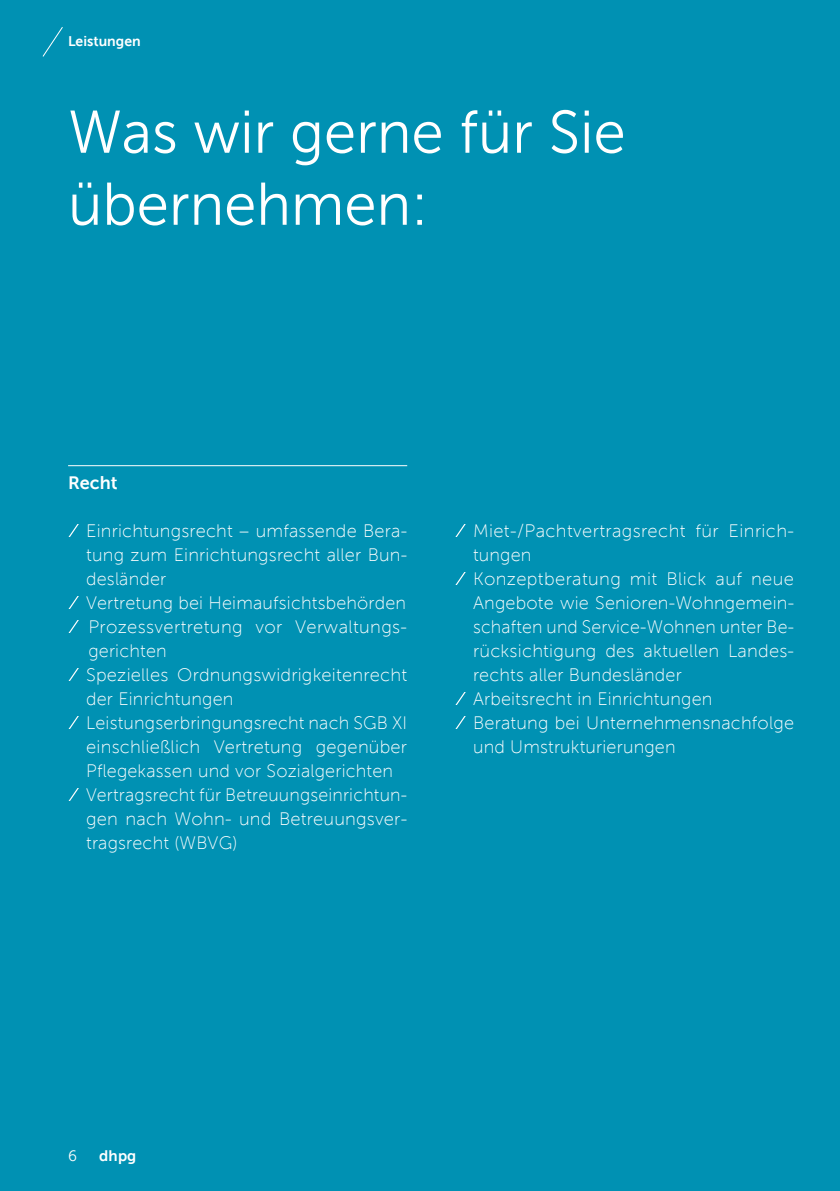
<style>
.page{position:relative;width:840px;height:1191px;background:#fff}
.page>*{position:absolute;margin:0;border:0;box-sizing:border-box;transform-origin:0 0}
.t1{font:700 60px/72px "Museofordhpg";color:#fff}
.t2{font:18px/24px "Museofordhpg";letter-spacing:.01em;color:#fff}
.t3{font:800 18px "Museofordhpg";color:#fff}
.t4{font:800 15px "Museofordhpg";color:#fff}
.t5{font:700 15px "Museofordhpg";color:#fff}
.t6{font:800 14px "Museofordhpg";color:#fff}
</style>
<div class="page">
<div style="left:0;top:0;width:839px;height:1191px;background:#0091b3"></div>
<hr style="left:68px;top:465px;width:339px;height:1px;background:#fff">
<svg style="left:68px;top:524px;width:11px;height:13px"></svg>
<svg style="left:68px;top:596px;width:11px;height:13px"></svg>
<svg style="left:68px;top:620px;width:11px;height:13px"></svg>
<svg style="left:68px;top:668px;width:11px;height:13px"></svg>
<svg style="left:68px;top:716px;width:11px;height:13px"></svg>
<svg style="left:68px;top:788px;width:11px;height:13px"></svg>
<svg style="left:455px;top:524px;width:10px;height:13px"></svg>
<svg style="left:455px;top:572px;width:10px;height:13px"></svg>
<svg style="left:455px;top:692px;width:10px;height:13px"></svg>
<svg style="left:455px;top:716px;width:10px;height:13px"></svg>
<svg style="left:42px;top:27px;width:21px;height:30px"></svg>
<p class="t6" style="left:68px;top:34px;width:74px">Leistungen</p>
<h1 class="t1" style="left:68px;top:97px;width:559px">Was wir gerne für Sie übernehmen:</h1>
<p class="t3" style="left:68px;top:472px;width:51px">Recht</p>
<p class="t2" style="left:86px;top:519px;width:322px">Einrichtungsrecht – umfassende Bera&shy;tung zum Einrichtungsrecht aller Bun&shy;desländer<br>Vertretung bei Heimaufsichtsbehörden<br>Prozessvertretung vor Verwaltungs&shy;gerichten<br>Spezielles Ordnungswidrigkeitenrecht der Einrichtungen<br>Leistungserbringungsrecht nach SGB XI einschließlich Vertretung gegenüber<br>Pflegekassen und vor Sozialgerichten<br>Vertragsrecht für Betreuungseinrichtun&shy;gen nach Wohn- und Betreuungsver&shy;tragsrecht (WBVG)</p>
<p class="t2" style="left:473px;top:519px;width:322px">Miet-/Pachtvertragsrecht für Einrich&shy;tungen<br>Konzeptberatung mit Blick auf neue<br>Angebote wie Senioren-Wohngemein&shy;schaften und Service-Wohnen unter Be&shy;rücksichtigung des aktuellen Landes&shy;rechts aller Bundesländer<br>Arbeitsrecht in Einrichtungen<br>Beratung bei Unternehmensnachfolge und Umstrukturierungen</p>
<p class="t5" style="left:68px;top:1147px;width:10px">6</p>
<p class="t4" style="left:99px;top:1147px;width:39px">dhpg</p>
</div>
